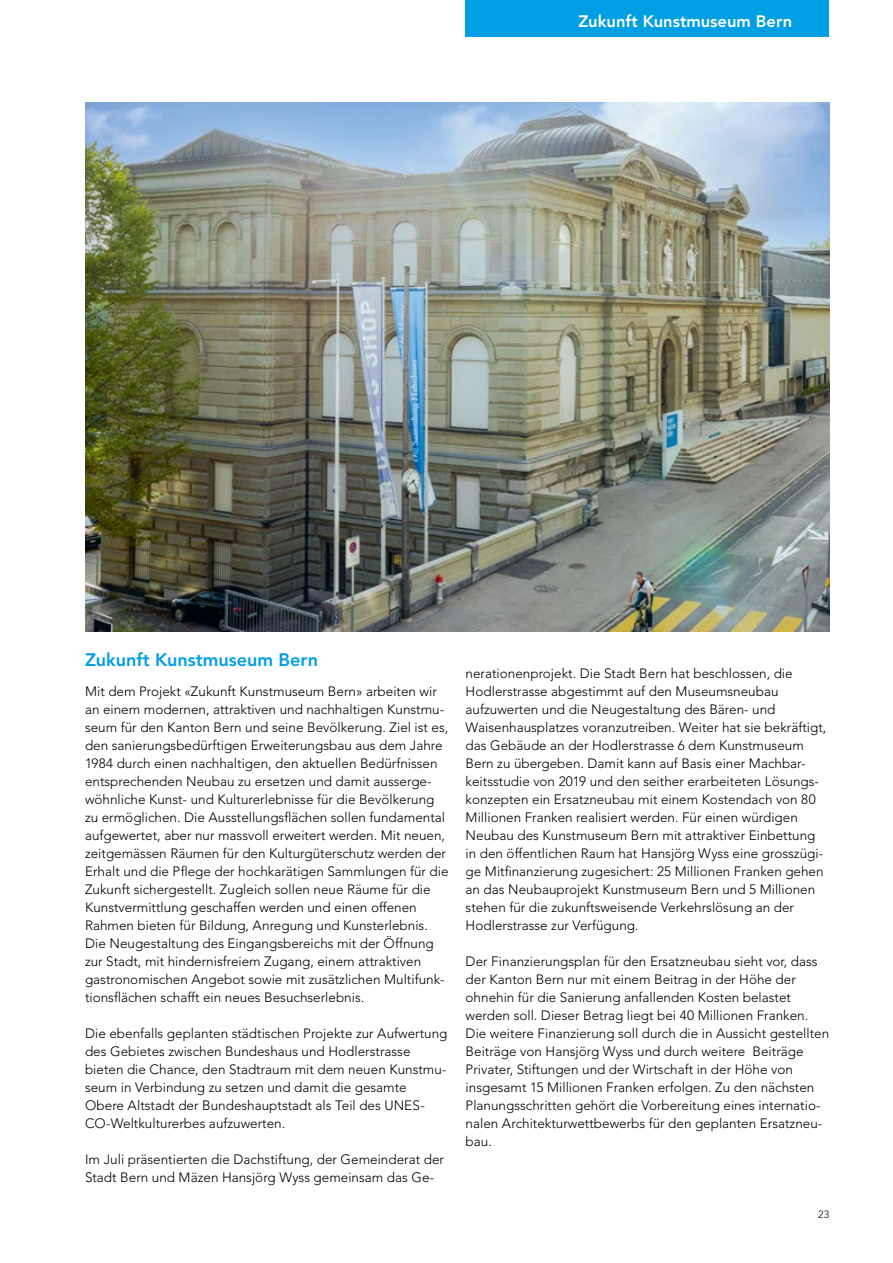
<style>
.page{position:relative;width:893px;height:1263px;background:#fff}
.page>*{position:absolute;margin:0;border:0;box-sizing:border-box;transform-origin:0 0}
.t1{font:800 18px "Avenir LT Std";color:#009ee3}
.t2{font:800 16.5px "Avenir LT Std";color:#fff}
.t3{font:300 13.5px/18px "Avenir LT Std";color:#000}
.t4{font:300 10.5px "Avenir LT Std";color:#000}
</style>
<div class="page">
<div style="left:466px;top:0;width:363px;height:37px;background:#009ee3"></div>
<img style="left:86px;top:102px;width:743px;height:529px">
<p class="t2" style="left:578px;top:12px;width:215px">Zukunft Kunstmuseum Bern</p>
<h1 class="t1" style="left:85px;top:649px;width:235px">Zukunft Kunstmuseum Bern</h1>
<p class="t3" style="left:85px;top:682px;width:365px">Mit dem Projekt «Zukunft Kunstmuseum Bern» arbeiten wir an einem modernen, attraktiven und nachhaltigen Kunstmu&shy;seum für den Kanton Bern und seine Bevölkerung. Ziel ist es, den sanierungsbedürftigen Erweiterungsbau aus dem Jahre 1984 durch einen nachhaltigen, den aktuellen Bedürfnissen entsprechenden Neubau zu ersetzen und damit ausserge&shy;wöhnliche Kunst- und Kulturerlebnisse für die Bevölkerung zu ermöglichen. Die Ausstellungsflächen sollen fundamental aufgewertet, aber nur massvoll erweitert werden. Mit neuen, zeitgemässen Räumen für den Kulturgüterschutz werden der Erhalt und die Pflege der hochkarätigen Sammlungen für die Zukunft sichergestellt. Zugleich sollen neue Räume für die Kunstvermittlung geschaffen werden und einen offenen Rahmen bieten für Bildung, Anregung und Kunsterlebnis.<br>Die Neugestaltung des Eingangsbereichs mit der Öffnung zur Stadt, mit hindernisfreiem Zugang, einem attraktiven gastronomischen Angebot sowie mit zusätzlichen Multifunk&shy;tionsflächen schafft ein neues Besuchserlebnis.</p>
<p class="t3" style="left:85px;top:1024px;width:364px">Die ebenfalls geplanten städtischen Projekte zur Aufwertung des Gebietes zwischen Bundeshaus und Hodlerstrasse bieten die Chance, den Stadtraum mit dem neuen Kunstmu&shy;seum in Verbindung zu setzen und damit die gesamte Obere Altstadt der Bundeshauptstadt als Teil des UNES-CO-Weltkulturerbes aufzuwerten.</p>
<p class="t3" style="left:85px;top:1150px;width:360px">Im Juli präsentierten die Dachstiftung, der Gemeinderat der<br>Stadt Bern und Mäzen Hansjörg Wyss gemeinsam das Ge-</p>
<p class="t3" style="left:466px;top:664px;width:362px">nerationenprojekt. Die Stadt Bern hat beschlossen, die Hodlerstrasse abgestimmt auf den Museumsneubau aufzuwerten und die Neugestaltung des Bären- und Waisenhausplatzes voranzutreiben. Weiter hat sie bekräftigt, das Gebäude an der Hodlerstrasse 6 dem Kunstmuseum Bern zu übergeben. Damit kann auf Basis einer Machbar&shy;keitsstudie von 2019 und den seither erarbeiteten Lösungs&shy;konzepten ein Ersatzneubau mit einem Kostendach von 80<br>Millionen Franken realisiert werden. Für einen würdigen Neubau des Kunstmuseum Bern mit attraktiver Einbettung in den öffentlichen Raum hat Hansjörg Wyss eine grosszügi&shy;ge Mitfinanzierung zugesichert: 25 Millionen Franken gehen an das Neubauprojekt Kunstmuseum Bern und 5 Millionen stehen für die zukunftsweisende Verkehrslösung an der Hodlerstrasse zur Verfügung.</p>
<p class="t3" style="left:466px;top:952px;width:365px">Der Finanzierungsplan für den Ersatzneubau sieht vor, dass der Kanton Bern nur mit einem Beitrag in der Höhe der ohnehin für die Sanierung anfallenden Kosten belastet werden soll. Dieser Betrag liegt bei 40 Millionen Franken.<br>Die weitere Finanzierung soll durch die in Aussicht gestellten Beiträge von Hansjörg Wyss und durch weitere Beiträge Privater, Stiftungen und der Wirtschaft in der Höhe von insgesamt 15 Millionen Franken erfolgen. Zu den nächsten Planungsschritten gehört die Vorbereitung eines internatio&shy;nalen Architekturwettbewerbs für den geplanten Ersatzneu&shy;bau.</p>
<p class="t4" style="left:818px;top:1208px;width:12px">23</p>
</div>
